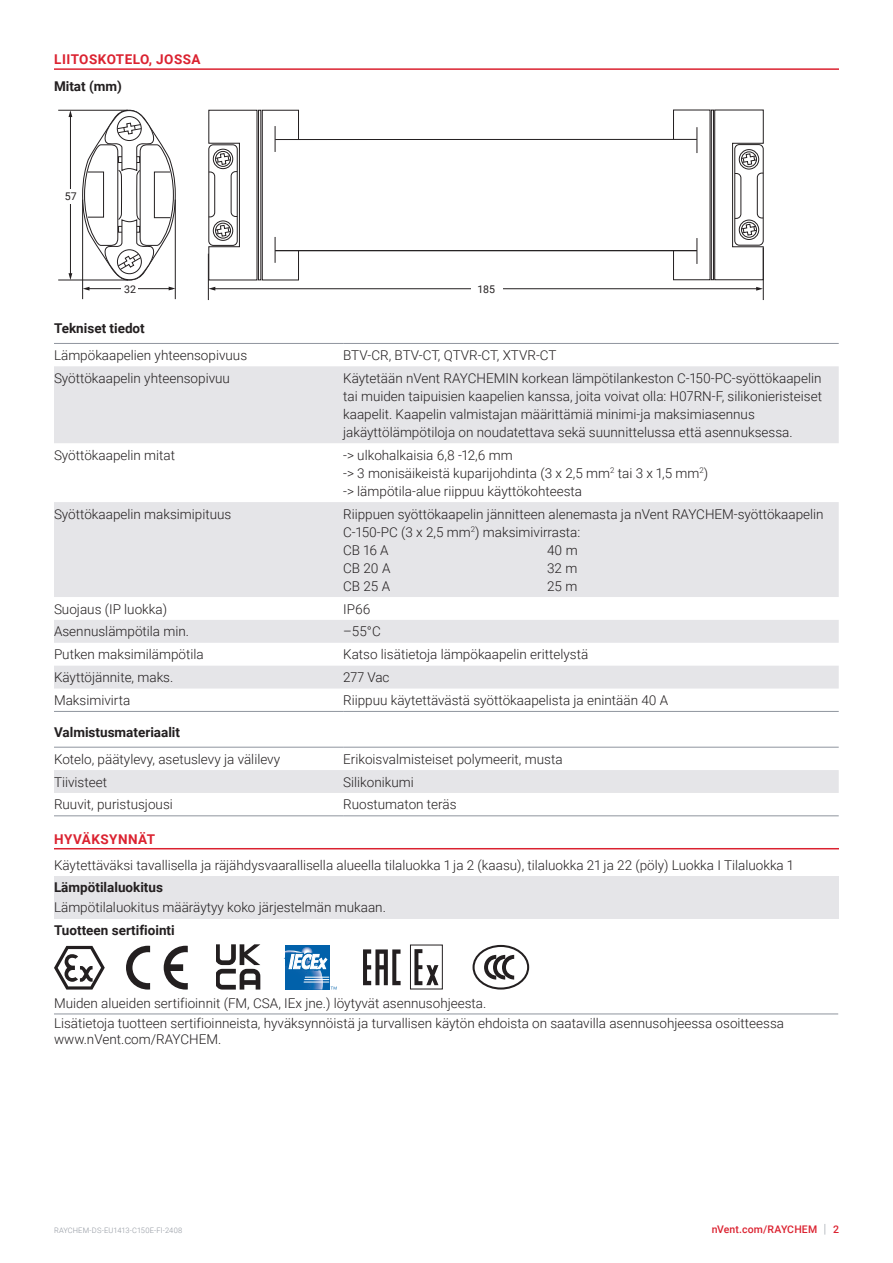
<style>
.page{position:relative;width:893px;height:1263px;background:#fff}
.page>*{position:absolute;margin:0;border:0;box-sizing:border-box;transform-origin:0 0}
.Bodytext_2{font:300 13.5px/18px "Roboto";color:#231f20}
.Table_Text{font:300 13.5px/15.8px "Roboto";color:#231f20}
.Bodytext_1{font:300 13.5px "Roboto";color:#231f20}
.Subhead_L-2{font:700 13.5px "Roboto";color:#231f20}
.Subhead{font:700 13.5px "Roboto";letter-spacing:.035em;color:#db2230}
.t1{font:500 10.5px "Roboto";letter-spacing:.015em;color:#db2230}
.t2{font:10.5px "Roboto";color:#231f20}
.t3{font:300 7.5px "Roboto";letter-spacing:.015em;color:#8f959e}
.s1{font-weight:300;font-size:12.6px;color:#8f959e}
</style>
<div class="page">
<hr style="left:54px;top:68px;width:785px;height:2px;background:#db2230">
<hr style="left:54px;top:848px;width:785px;height:1px;background:#db2230">
<hr style="left:70px;top:116px;width:1px;height:159px;background:#231f20">
<div style="left:59px;top:189px;width:20px;height:15px;background:#fff"></div>
<hr style="left:82px;top:200px;width:1px;height:99px;background:#231f20">
<hr style="left:175px;top:200px;width:1px;height:99px;background:#231f20">
<svg style="left:82px;top:109px;width:94px;height:172px"></svg>
<div style="left:154px;top:172px;width:17px;height:46px;border:1px solid #231f20"></div>
<hr style="left:208px;top:254px;width:1px;height:46px;background:#231f20">
<hr style="left:763px;top:248px;width:1px;height:52px;background:#231f20">
<hr style="left:275px;top:139px;width:422px;height:1px;background:#231f20">
<hr style="left:275px;top:250px;width:422px;height:1px;background:#231f20">
<hr style="left:58px;top:280px;width:70px;height:1px;background:#231f20">
<hr style="left:58px;top:110px;width:70px;height:1px;background:#231f20">
<hr style="left:87px;top:288px;width:86px;height:1px;background:#231f20">
<div style="left:121px;top:283px;width:16px;height:12px;background:#fff"></div>
<hr style="left:213px;top:288px;width:545px;height:1px;background:#231f20">
<div style="left:471px;top:279px;width:31px;height:20px;background:#fff"></div>
<svg style="left:208px;top:109px;width:91px;height:172px"></svg>
<div style="left:215px;top:151px;width:16px;height:16px;border:1px solid #231f20;border-radius:50%"></div>
<svg style="left:673px;top:109px;width:91px;height:172px"></svg>
<div style="left:741px;top:222px;width:16px;height:15px;border:1px solid #231f20;border-radius:50%"></div>
<svg style="left:69px;top:110px;width:3px;height:7px"></svg>
<svg style="left:69px;top:273px;width:3px;height:7px"></svg>
<svg style="left:83px;top:287px;width:6px;height:4px"></svg>
<svg style="left:169px;top:287px;width:6px;height:3px"></svg>
<svg style="left:209px;top:287px;width:6px;height:4px"></svg>
<svg style="left:756px;top:287px;width:7px;height:4px"></svg>
<div style="left:258px;top:110px;width:3px;height:170px;border:1px solid #231f20"></div>
<div style="left:711px;top:110px;width:3px;height:170px;border:1px solid #231f20"></div>
<svg style="left:54px;top:366px;width:785px;height:322px;fill:#e5e5e8"></svg>
<hr style="left:54px;top:343px;width:289px;height:1px;background:#8f959e">
<hr style="left:343px;top:343px;width:203px;height:1px;background:#8f959e">
<hr style="left:546px;top:343px;width:293px;height:1px;background:#8f959e">
<hr style="left:54px;top:711px;width:289px;height:1px;background:#8f959e">
<hr style="left:343px;top:711px;width:203px;height:1px;background:#8f959e">
<hr style="left:546px;top:711px;width:293px;height:1px;background:#8f959e">
<div style="left:54px;top:770px;width:785px;height:23px;background:#e5e5e8"></div>
<hr style="left:54px;top:815px;width:289px;height:1px;background:#8f959e">
<hr style="left:343px;top:815px;width:496px;height:1px;background:#8f959e">
<hr style="left:54px;top:747px;width:289px;height:1px;background:#8f959e">
<hr style="left:343px;top:747px;width:496px;height:1px;background:#8f959e">
<div style="left:54px;top:876px;width:784px;height:42px;background:#e5e5e8"></div>
<hr style="left:54px;top:1013px;width:784px;height:1px;background:#8f959e">
<svg style="left:54px;top:946px;width:51px;height:43px"></svg>
<svg style="left:126px;top:946px;width:24px;height:43px"></svg>
<svg style="left:164px;top:946px;width:24px;height:43px"></svg>
<svg style="left:216px;top:944px;width:44px;height:45px"></svg>
<div style="left:285px;top:945px;width:44px;height:44px;background:#0161aa"></div>
<svg style="left:285px;top:946px;width:52px;height:43px"></svg>
<svg style="left:363px;top:949px;width:38px;height:36px"></svg>
<svg style="left:414px;top:949px;width:24px;height:36px"></svg>
<div style="left:410px;top:945px;width:33px;height:44px;border:1px solid #231f20"></div>
<svg style="left:472px;top:945px;width:57px;height:44px"></svg>
<p class="Subhead" style="left:54px;top:50px;width:148px">LIITOSKOTELO, JOSSA</p>
<p class="Subhead_L-2" style="left:54px;top:76px;width:70px">Mitat (mm)</p>
<p class="t2" style="left:65px;top:189px;width:13px">57</p>
<p class="t2" style="left:124px;top:282px;width:13px">32</p>
<p class="t2" style="left:477px;top:282px;width:19px">185</p>
<p class="Subhead_L-2" style="left:54px;top:319px;width:92px">Tekniset tiedot</p>
<p class="Bodytext_2" style="left:54px;top:346px;width:195px">Lämpökaapelien yhteensopivuus</p>
<p class="Bodytext_2" style="left:343px;top:346px;width:215px">BTV-CR, BTV-CT, QTVR-CT, XTVR-CT</p>
<p class="Bodytext_2" style="left:54px;top:368px;width:177px">Syöttökaapelin yhteensopivuu</p>
<p class="Bodytext_2" style="left:343px;top:368px;width:480px">Käytetään nVent RAYCHEMIN korkean lämpötilankeston C-150-PC-syöttökaapelin tai muiden taipuisien kaapelien kanssa, joita voivat olla: H07RN-F, silikonieristeiset kaapelit. Kaapelin valmistajan määrittämiä minimi-ja maksimiasennus jakäyttölämpötiloja on noudatettava sekä suunnittelussa että asennuksessa.</p>
<p class="Bodytext_2" style="left:54px;top:445px;width:123px">Syöttökaapelin mitat</p>
<p class="Bodytext_2" style="left:343px;top:445px;width:367px">-&gt; ulkohalkaisia 6,8 -12,6 mm<br>-&gt; 3 monisäikeistä kuparijohdinta (3 x 2,5 mm<sup>2</sup> tai 3 x 1,5 mm<sup>2</sup>) -&gt; lämpötila-alue riippuu käyttökohteesta</p>
<p class="Bodytext_2" style="left:54px;top:504px;width:179px">Syöttökaapelin maksimipituus</p>
<p class="Bodytext_2" style="left:343px;top:504px;width:482px">Riippuen syöttökaapelin jännitteen alenemasta ja nVent RAYCHEM-syöttökaapelin<br>C-150-PC (3 x 2,5 mm<sup>2</sup>) maksimivirrasta:</p>
<p class="Bodytext_2" style="left:343px;top:540px;width:47px">CB 16 A</p>
<p class="Bodytext_2" style="left:547px;top:540px;width:32px">40 m</p>
<p class="Bodytext_2" style="left:343px;top:558px;width:49px">CB 20 A</p>
<p class="Bodytext_2" style="left:547px;top:558px;width:32px">32 m</p>
<p class="Bodytext_2" style="left:343px;top:576px;width:49px">CB 25 A</p>
<p class="Bodytext_2" style="left:547px;top:576px;width:32px">25 m</p>
<p class="Bodytext_2" style="left:54px;top:599px;width:115px">Suojaus (IP luokka)</p>
<p class="Bodytext_2" style="left:343px;top:599px;width:29px">IP66</p>
<p class="Bodytext_2" style="left:54px;top:622px;width:137px">Asennuslämpötila min.</p>
<p class="Bodytext_2" style="left:343px;top:622px;width:39px">–55°C</p>
<p class="Bodytext_2" style="left:54px;top:645px;width:151px">Putken maksimilämpötila</p>
<p class="Bodytext_2" style="left:343px;top:645px;width:247px">Katso lisätietoja lämpökaapelin erittelystä</p>
<p class="Bodytext_2" style="left:54px;top:668px;width:121px">Käyttöjännite, maks.</p>
<p class="Bodytext_2" style="left:343px;top:668px;width:48px">277 Vac</p>
<p class="Table_Text" style="left:54px;top:692px;width:78px">Maksimivirta</p>
<p class="Table_Text" style="left:343px;top:692px;width:327px">Riippuu käytettävästä syöttökaapelista ja enintään 40 A</p>
<p class="Subhead_L-2" style="left:54px;top:722px;width:128px">Valmistusmateriaalit</p>
<p class="Bodytext_1" style="left:54px;top:749px;width:228px">Kotelo, päätylevy, asetuslevy ja välilevy</p>
<p class="Bodytext_1" style="left:343px;top:749px;width:221px">Erikoisvalmisteiset polymeerit, musta</p>
<p class="Bodytext_1" style="left:54px;top:772px;width:55px">Tiivisteet</p>
<p class="Bodytext_1" style="left:343px;top:772px;width:72px">Silikonikumi</p>
<p class="Bodytext_1" style="left:54px;top:795px;width:120px">Ruuvit, puristusjousi</p>
<p class="Bodytext_1" style="left:343px;top:795px;width:115px">Ruostumaton teräs</p>
<p class="Subhead" style="left:54px;top:829px;width:103px">HYVÄKSYNNÄT</p>
<p class="Table_Text" style="left:54px;top:857px;width:740px">Käytettäväksi tavallisella ja räjähdysvaarallisella alueella tilaluokka 1 ja 2 (kaasu), tilaluokka 21 ja 22 (pöly) Luokka I Tilaluokka 1</p>
<p class="Subhead_L-2" style="left:54px;top:878px;width:111px">Lämpötilaluokitus</p>
<p class="Table_Text" style="left:54px;top:899px;width:333px">Lämpötilaluokitus määräytyy koko järjestelmän mukaan.</p>
<p class="Subhead_L-2" style="left:54px;top:920px;width:122px">Tuotteen sertifiointi</p>
<p class="Bodytext_2" style="left:54px;top:993px;width:434px">Muiden alueiden sertifioinnit (FM, CSA, IEx jne.) löytyvät asennusohjeesta.</p>
<p class="Table_Text" style="left:54px;top:1015px;width:732px">Lisätietoja tuotteen sertifioinneista, hyväksynnöistä ja turvallisen käytön ehdoista on saatavilla asennusohjeessa osoitteessa www.nVent.com/RAYCHEM.</p>
<p class="t3" style="left:54px;top:1225px;width:130px">RAYCHEM-DS-EU1413-C150E-Fl-2408</p>
<p class="t1" style="left:712px;top:1222px;width:129px">nVent.com/RAYCHEM <span class="s1">|</span> 2</p>
</div>
